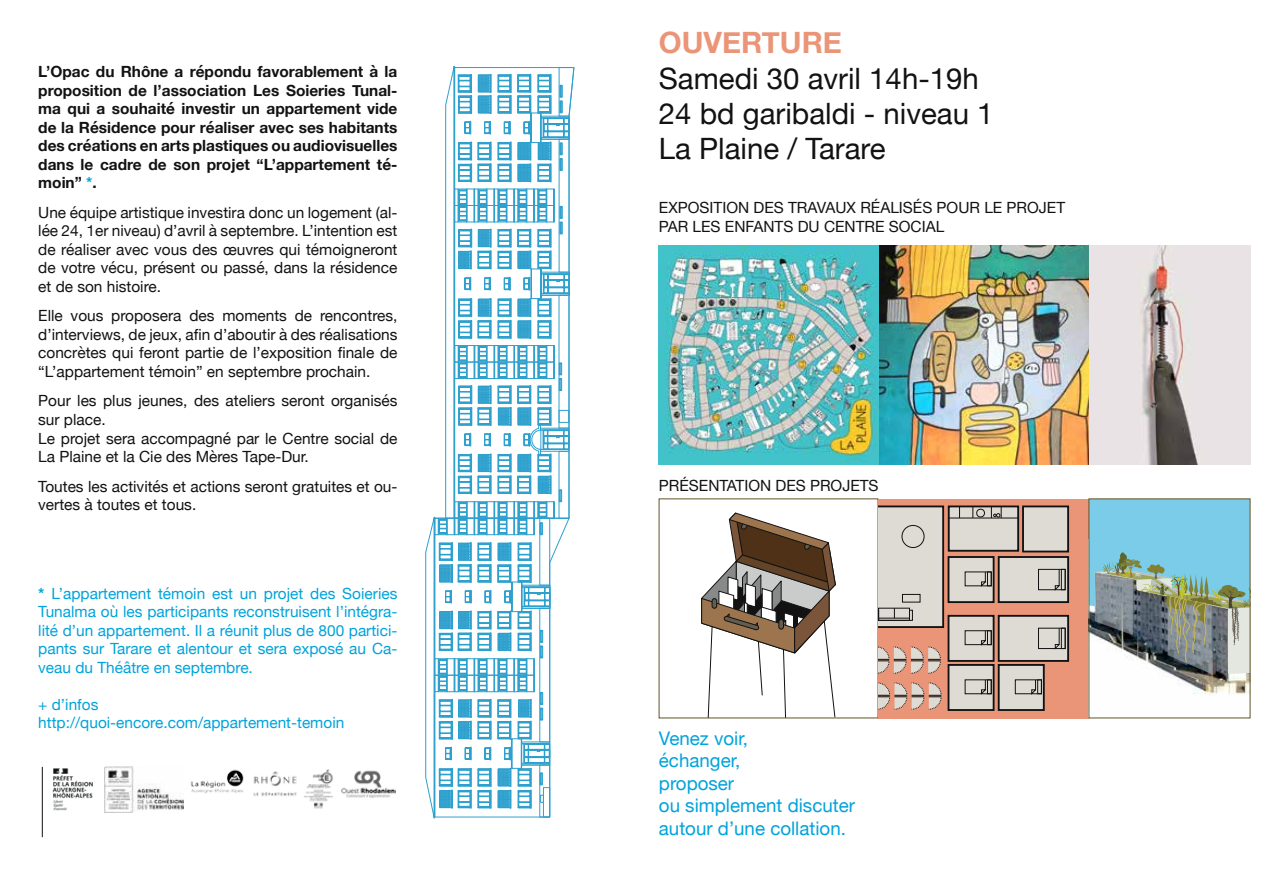
<style>
.page{position:relative;width:1263px;height:893px;background:#fff}
.page>*{position:absolute;margin:0;border:0;box-sizing:border-box;transform-origin:0 0}
.t1{font:29.4px/35.2px "Helvetica Neue";color:#121212}
.t2{font:700 29.4px "Helvetica Neue";color:#eb9578}
.t3{font:18.75px/22.5px "Helvetica Neue";color:#00a3db}
.t4{font:15.45px/18.5px "Helvetica Neue";color:#121212}
.t5{font:15.45px/18.5px "Helvetica Neue";color:#00a3db;text-align:justify}
.t6{font:700 15.45px/18.5px "Helvetica Neue";color:#121212;text-align:justify}
.s1{color:#00a3db}
.s2{font-weight:700}
</style>
<div class="page">
<svg style="left:425px;top:65px;width:149px;height:754px"></svg>
<img style="left:878px;top:245px;width:372px;height:219px">
<svg style="left:701px;top:512px;width:135px;height:204px"></svg>
<div style="left:878px;top:499px;width:211px;height:219px;background:#eb9578"></div>
<div style="left:948px;top:557px;width:46px;height:45px;background:#dedbd4"></div>
<div style="left:947px;top:556px;width:47px;height:47px;border:2px solid #121212"></div>
<div style="left:987px;top:572px;width:4px;height:14px;border:1px solid #121212"></div>
<svg style="left:981px;top:571px;width:5px;height:16px"></svg>
<div style="left:949px;top:506px;width:69px;height:45px;background:#dedbd4"></div>
<div style="left:948px;top:505px;width:71px;height:47px;border:2px solid #121212"></div>
<hr style="left:949px;top:518px;width:69px;height:1px;background:#121212">
<div style="left:976px;top:509px;width:9px;height:8px;border:1px solid #121212;border-radius:4px"></div>
<svg style="left:991px;top:507px;width:11px;height:11px"></svg>
<svg style="left:878px;top:505px;width:66px;height:123px;background:#cdc9c3"></svg>
<div style="left:902px;top:594px;width:18px;height:8px;border:1px solid #121212"></div>
<div style="left:902px;top:525px;width:22px;height:23px;border:1px solid #121212;border-radius:50%"></div>
<div style="left:999px;top:557px;width:69px;height:45px;background:#dedbd4"></div>
<div style="left:998px;top:556px;width:71px;height:47px;border:2px solid #121212"></div>
<div style="left:1038px;top:569px;width:27px;height:21px;border:1px solid #121212"></div>
<div style="left:1061px;top:569px;width:4px;height:21px;border:1px solid #121212"></div>
<svg style="left:1055px;top:569px;width:5px;height:22px"></svg>
<div style="left:999px;top:616px;width:69px;height:45px;background:#dedbd4"></div>
<div style="left:998px;top:615px;width:71px;height:47px;border:2px solid #121212"></div>
<div style="left:1038px;top:628px;width:27px;height:21px;border:1px solid #121212"></div>
<div style="left:1061px;top:628px;width:4px;height:21px;border:1px solid #121212"></div>
<svg style="left:1055px;top:628px;width:5px;height:22px"></svg>
<div style="left:948px;top:616px;width:46px;height:45px;background:#dedbd4"></div>
<div style="left:947px;top:615px;width:47px;height:47px;border:2px solid #121212"></div>
<div style="left:965px;top:630px;width:26px;height:15px;border:1px solid #121212"></div>
<div style="left:987px;top:630px;width:4px;height:15px;border:1px solid #121212"></div>
<svg style="left:981px;top:630px;width:5px;height:16px"></svg>
<div style="left:948px;top:665px;width:46px;height:45px;background:#dedbd4"></div>
<div style="left:947px;top:664px;width:47px;height:47px;border:2px solid #121212"></div>
<div style="left:965px;top:680px;width:26px;height:14px;border:1px solid #121212"></div>
<div style="left:987px;top:680px;width:4px;height:14px;border:1px solid #121212"></div>
<svg style="left:981px;top:679px;width:5px;height:16px"></svg>
<svg style="left:878px;top:682px;width:64px;height:28px"></svg>
<div style="left:1023px;top:506px;width:45px;height:45px;background:#dedbd4"></div>
<div style="left:1022px;top:505px;width:47px;height:47px;border:2px solid #121212"></div>
<div style="left:999px;top:665px;width:45px;height:45px;background:#dedbd4"></div>
<div style="left:998px;top:664px;width:47px;height:47px;border:2px solid #121212"></div>
<div style="left:1015px;top:680px;width:27px;height:14px;border:1px solid #121212"></div>
<div style="left:1037px;top:680px;width:5px;height:14px;border:1px solid #121212"></div>
<svg style="left:1031px;top:679px;width:5px;height:16px"></svg>
<svg style="left:878px;top:646px;width:63px;height:28px"></svg>
<img style="left:1170px;top:674px;width:78px;height:21px">
<svg style="left:1091px;top:499px;width:160px;height:175px;background:#84acb2"></svg>
<img style="left:659px;top:245px;width:219px;height:220px">
<img style="left:52px;top:768px;width:41px;height:43px">
<img style="left:190px;top:769px;width:54px;height:25px">
<img style="left:341px;top:770px;width:55px;height:28px">
<img style="left:253px;top:771px;width:44px;height:26px">
<img style="left:304px;top:769px;width:29px;height:40px">
<img style="left:104px;top:767px;width:80px;height:46px">
<hr style="left:42px;top:767px;width:1px;height:70px;background:#121212">
<p class="t6" style="left:38px;top:63px;width:361px">L’Opac du Rhône a répondu favorablement à la proposition de l’association Les Soieries Tunal&shy;ma qui a souhaité investir un appartement vide de la Résidence pour réaliser avec ses habitants des créations en arts plastiques ou audiovisuelles dans le cadre de son projet “L’appartement té&shy;moin” <span class="s1">*</span>.</p>
<p class="t4" style="left:38px;top:204px;width:361px;text-align:justify">Une équipe artistique investira donc un logement (al&shy;lée 24, 1er niveau) d’avril à septembre. L’intention est de réaliser avec vous des œuvres qui témoigneront de votre vécu, présent ou passé, dans la résidence et de son histoire.</p>
<p class="t4" style="left:38px;top:308px;width:361px;text-align:justify">Elle vous proposera des moments de rencontres, d’interviews, de jeux, afin d’aboutir à des réalisations concrètes qui feront partie de l’exposition finale de “L’appartement témoin” en septembre prochain.</p>
<p class="t4" style="left:38px;top:393px;width:361px">Pour les plus jeunes, des ateliers seront organisés sur place.<br>Le projet sera accompagné par le Centre social de La Plaine et la Cie des Mères Tape-Dur.</p>
<p class="t4" style="left:38px;top:478px;width:361px">Toutes les activités et actions seront gratuites et ou&shy;vertes à toutes et tous.</p>
<p class="t5" style="left:38px;top:585px;width:361px"><span class="s2">*</span> L’appartement témoin est un projet des Soieries Tunalma où les participants reconstruisent l’intégra&shy;lité d’un appartement. Il a réunit plus de 800 partici&shy;pants sur Tarare et alentour et sera exposé au Ca&shy;veau du Théâtre en septembre.</p>
<p class="t5" style="left:38px;top:696px;width:308px">+ d’infos http://quoi-encore.com/appartement-temoin</p>
<h1 class="t2" style="left:659px;top:20px;width:185px">OUVERTURE</h1>
<h1 class="t1" style="left:659px;top:62px;width:336px">Samedi 30 avril 14h-19h<br>24 bd garibaldi - niveau 1<br>La Plaine / Tarare</h1>
<p class="t4" style="left:659px;top:199px;width:408px">EXPOSITION DES TRAVAUX RÉALISÉS POUR LE PROJET<br>PAR LES ENFANTS DU CENTRE SOCIAL</p>
<p class="t4" style="left:659px;top:477px;width:221px">PRÉSENTATION DES PROJETS</p>
<p class="t3" style="left:659px;top:728px;width:198px">Venez voir,<br>échanger,<br>proposer<br>ou simplement discuter autour d’une collation.</p>
</div>
